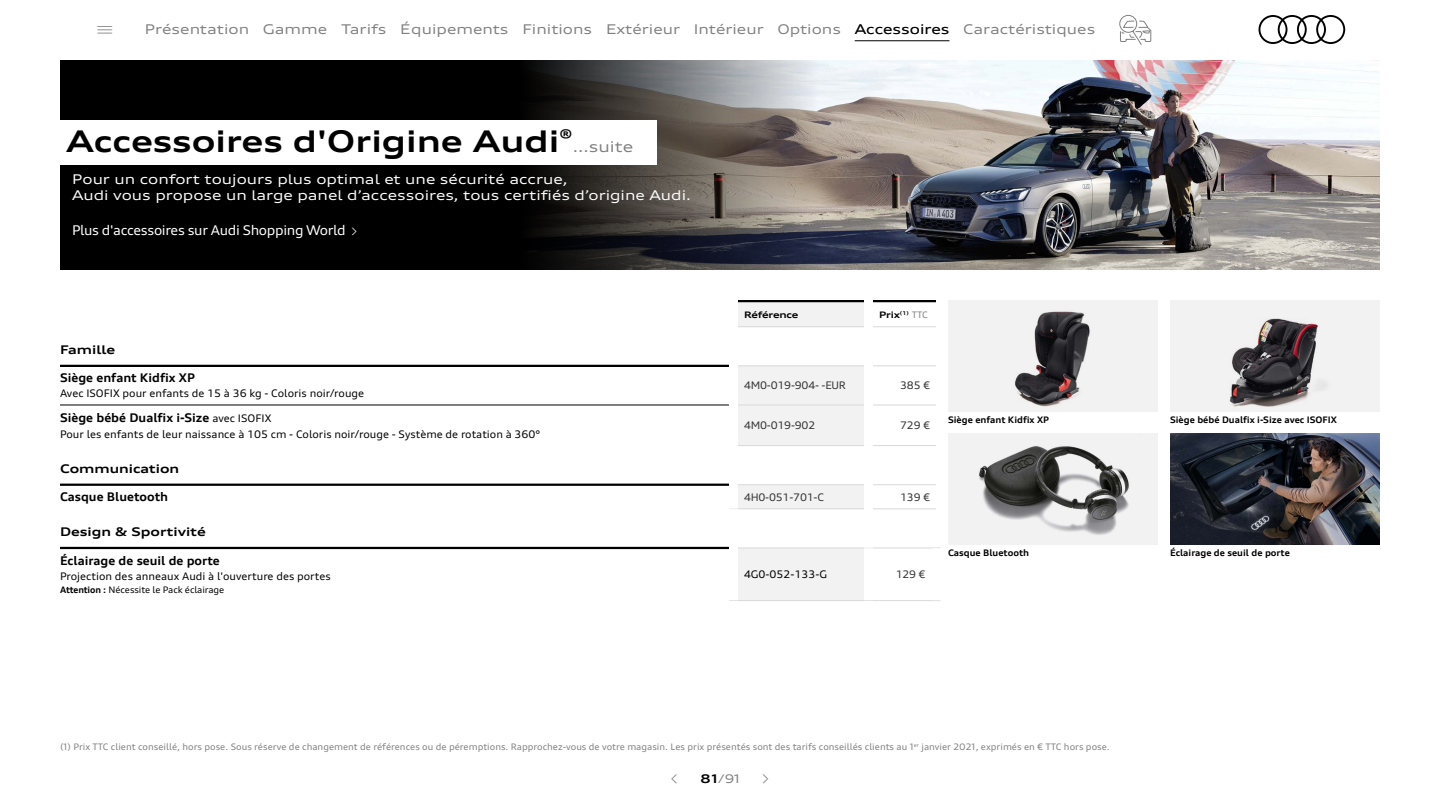
<style>
.page{position:relative;width:1440px;height:810px;background:#fff}
.page>*{position:absolute;margin:0;border:0;box-sizing:border-box;transform-origin:0 0}
.t1{font:700 expanded 30px "Audi Type";color:#000}
.t2{font:expanded 15px "Audi Type";color:#808080}
.t3{font:expanded 13.5px/16.2px "Audi Type";color:#fff}
.t4{font:13.5px "Audi Type Var";color:#808080}
.t5{font:expanded 13.5px "Audi Type";letter-spacing:-.025em;color:#fff}
.Equipment_detail_note{font:700 expanded 12px "Audi Type";color:#000}
.t6{font:700 expanded 12px "Audi Type";color:#000}
.Equipment_name_code{font:700 expanded 12px "Audi Type";color:#000}
.t7{font:expanded 12px "Audi Type";color:#808080}
.Equipment_detail_note-2{font:expanded 10.5px "Audi Type";color:#000}
.t8{font:expanded 10.5px "Audi Type";letter-spacing:-.02em;color:#333}
.t9{font:expanded 9px "Audi Type";color:#808080}
.t10{font:700 expanded 9px "Audi Type";color:#000}
.Equipment_detail_note-3{font:expanded 9px "Audi Type";letter-spacing:-.01em;color:#000}
.t11{font:700 expanded 9px "Audi Type";letter-spacing:-.02em;color:#000}
.s1{color:#000}
.s2{font-weight:400;font-size:10.5px}
.s3{font-weight:400;color:#808080}
.s4{font-weight:700;font-stretch:normal}
.s5{font-weight:700;color:#000}
</style>
<div class="page">
<div style="left:60px;top:60px;width:1320px;height:210px;background:#000"></div>
<img style="left:531px;top:60px;width:849px;height:210px">
<svg style="left:738px;top:302px;width:126px;height:298px"></svg>
<hr style="left:738px;top:300px;width:126px;height:2px;background:#000">
<hr style="left:873px;top:300px;width:63px;height:2px;background:#000">
<hr style="left:738px;top:445px;width:126px;height:1px;background:#d9d9d9">
<hr style="left:873px;top:445px;width:63px;height:1px;background:#d9d9d9">
<hr style="left:729px;top:508px;width:135px;height:1px;background:#d9d9d9">
<hr style="left:873px;top:508px;width:63px;height:1px;background:#d9d9d9">
<hr style="left:60px;top:405px;width:669px;height:1px;background:#000">
<hr style="left:738px;top:326px;width:126px;height:1px;background:#d9d9d9">
<hr style="left:873px;top:326px;width:63px;height:1px;background:#d9d9d9">
<hr style="left:738px;top:365px;width:126px;height:1px;background:#d9d9d9">
<hr style="left:873px;top:365px;width:63px;height:1px;background:#d9d9d9">
<hr style="left:738px;top:405px;width:126px;height:1px;background:#d9d9d9">
<hr style="left:873px;top:405px;width:63px;height:1px;background:#d9d9d9">
<hr style="left:738px;top:484px;width:126px;height:1px;background:#d9d9d9">
<hr style="left:873px;top:484px;width:63px;height:1px;background:#d9d9d9">
<hr style="left:738px;top:548px;width:130px;height:1px;background:#d9d9d9">
<hr style="left:868px;top:548px;width:72px;height:1px;background:#d9d9d9">
<hr style="left:729px;top:600px;width:139px;height:1px;background:#d9d9d9">
<hr style="left:868px;top:600px;width:72px;height:1px;background:#d9d9d9">
<div style="left:932px;top:548px;width:8px;height:52px;background:#fff"></div>
<div style="left:864px;top:548px;width:9px;height:52px;background:#fff"></div>
<hr style="left:60px;top:365px;width:669px;height:2px;background:#000">
<hr style="left:60px;top:484px;width:669px;height:2px;background:#000">
<hr style="left:60px;top:547px;width:669px;height:2px;background:#000">
<div style="left:1170px;top:300px;width:210px;height:112px;background:#f2f2f2"></div>
<img style="left:1229px;top:318px;width:97px;height:89px">
<div style="left:948px;top:300px;width:210px;height:112px;background:#f2f2f2"></div>
<img style="left:1015px;top:311px;width:75px;height:96px">
<div style="left:948px;top:433px;width:210px;height:112px;background:#f2f2f2"></div>
<img style="left:979px;top:446px;width:150px;height:89px">
<div style="left:52px;top:120px;width:605px;height:45px;background:#fff"></div>
<img style="left:1170px;top:433px;width:210px;height:112px">
<svg style="left:1259px;top:15px;width:86px;height:29px"></svg>
<svg style="left:1119px;top:15px;width:33px;height:30px"></svg>
<hr style="left:855px;top:40px;width:94px;height:1px;background:#000">
<p class="t4" style="left:145px;top:21px;width:952px">Présentation Gamme Tarifs Équipements Finitions Extérieur Intérieur Options <span class="s1">Accessoires</span> Caractéristiques</p>
<p class="t1" style="left:66px;top:122px;width:508px">Accessoires d'Origine Audi<sup>®</sup></p>
<p class="t2" style="left:573px;top:137px;width:62px">...suite</p>
<p class="t3" style="left:72px;top:171px;width:620px">Pour un confort toujours plus optimal et une sécurité accrue,<br>Audi vous propose un large panel d’accessoires, tous certifiés d’origine Audi.</p>
<p class="t5" style="left:72px;top:222px;width:275px">Plus d'accessoires sur Audi Shopping World</p>
<p class="t6" style="left:60px;top:342px;width:57px">Famille</p>
<p class="Equipment_detail_note" style="left:60px;top:371px;width:136px">Siège enfant Kidfix XP</p>
<p class="Equipment_detail_note-2" style="left:60px;top:387px;width:306px">Avec ISOFIX pour enfants de 15 à 36 kg - Coloris noir/rouge</p>
<p class="Equipment_detail_note" style="left:60px;top:410px;width:213px">Siège bébé Dualfix i-Size <span class="s2">avec ISOFIX</span></p>
<p class="Equipment_detail_note-2" style="left:60px;top:428px;width:482px">Pour les enfants de leur naissance à 105 cm - Coloris noir/rouge - Système de rotation à 360°</p>
<p class="t11" style="left:744px;top:310px;width:56px">Référence</p>
<p class="t11" style="left:879px;top:310px;width:50px">Prix<sup>(1)</sup> <span class="s3">TTC</span></p>
<p class="t8" style="left:744px;top:379px;width:104px">4M0-019-904- -EUR</p>
<p class="t8" style="left:900px;top:379px;width:31px">385 €</p>
<p class="t8" style="left:744px;top:419px;width:73px">4M0-019-902</p>
<p class="t8" style="left:900px;top:419px;width:31px">729 €</p>
<p class="t6" style="left:60px;top:461px;width:121px">Communication</p>
<p class="Equipment_name_code" style="left:60px;top:490px;width:110px">Casque Bluetooth</p>
<p class="t8" style="left:744px;top:490px;width:81px">4H0-051-701-C</p>
<p class="t8" style="left:900px;top:490px;width:31px">139 €</p>
<p class="t6" style="left:60px;top:524px;width:147px">Design &amp; Sportivité</p>
<p class="Equipment_detail_note" style="left:60px;top:553px;width:161px">Éclairage de seuil de porte</p>
<p class="Equipment_detail_note-2" style="left:60px;top:569px;width:272px">Projection des anneaux Audi à l'ouverture des portes</p>
<p class="Equipment_detail_note-3" style="left:60px;top:584px;width:166px"><span class="s4">Attention :</span> Nécessite le Pack éclairage</p>
<p class="Equipment_detail_note-2" style="left:744px;top:568px;width:85px">4G0-052-133-G</p>
<p class="t8" style="left:896px;top:568px;width:31px">129 €</p>
<p class="t10" style="left:948px;top:414px;width:103px">Siège enfant Kidfix XP</p>
<p class="t10" style="left:1170px;top:414px;width:169px">Siège bébé Dualfix i-Size avec ISOFIX</p>
<p class="t10" style="left:948px;top:547px;width:83px">Casque Bluetooth</p>
<p class="t10" style="left:1170px;top:547px;width:121px">Éclairage de seuil de porte</p>
<p class="t9" style="left:60px;top:741px;width:1051px">(1) Prix TTC client conseillé, hors pose. Sous réserve de changement de références ou de péremptions. Rapprochez-vous de votre magasin. Les prix présentés sont des tarifs conseillés clients au 1<sup>er</sup> janvier 2021, exprimés en € TTC hors pose.</p>
<h3 class="t7" style="left:700px;top:771px;width:42px"><span class="s5">81</span>/91</h3>
</div>
